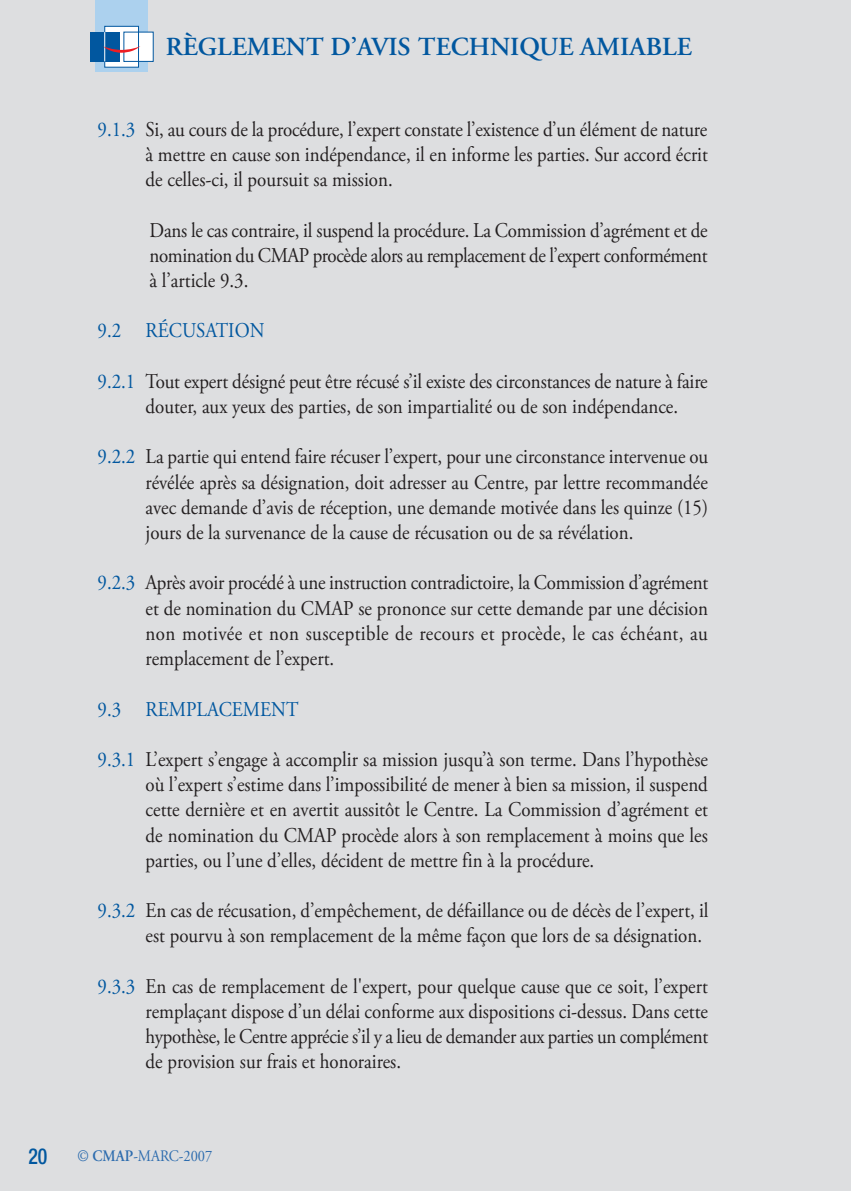
<style>
.page{position:relative;width:851px;height:1191px;background:#fff}
.page>*{position:absolute;margin:0;border:0;box-sizing:border-box;transform-origin:0 0}
.t1{font:600 26px "Adobe Garamond Pro";color:#01579f}
.t2{font:500 condensed 22px "Helvetica Neue";color:#01579f;scale:.9 1}
.t3{font:21px/25.2px "Adobe Garamond Pro";color:#231f20;text-align:justify;scale:.9 1}
.t4{font:21px "Adobe Garamond Pro";color:#01579f;scale:.9 1}
.t5{font:16px "Adobe Garamond Pro";color:#2d6cae;scale:.9 1}
.s1{color:#01579f}
.s2{font-weight:600}
</style>
<div class="page">
<div style="left:0;top:0;width:850px;height:1191px;background:#dddee0"></div>
<div style="left:95px;top:0;width:52px;height:72px;background:#acd1ee"></div>
<div style="left:90px;top:32px;width:29px;height:29px;background:#01579f"></div>
<div style="left:104px;top:26px;width:35px;height:42px;border:1px solid #01579f"></div>
<svg style="left:103px;top:26px;width:50px;height:41px"></svg>
<p class="t1" style="left:166px;top:32px;width:527px">RÈGLEMENT D’AVIS TECHNIQUE AMIABLE</p>
<p class="t3" style="left:146px;top:117px;width:626px;text-indent:-48px"><span class="s1">9.1.3</span> Si, au cours de la procédure, l’expert constate l’existence d’un élément de nature à mettre en cause son indépendance, il en informe les parties. Sur accord écrit de celles-ci, il poursuit sa mission.</p>
<p class="t3" style="left:150px;top:218px;width:621px">Dans le cas contraire, il suspend la procédure. La Commission d’agrément et de nomination du CMAP procède alors au remplacement de l’expert conformément à l’article 9.3.</p>
<p class="t4" style="left:98px;top:318px;width:187px">9.2 RÉCUSATION</p>
<p class="t3" style="left:146px;top:369px;width:626px;text-indent:-48px"><span class="s1">9.2.1</span> Tout expert désigné peut être récusé s’il existe des circonstances de nature à faire douter, aux yeux des parties, de son impartialité ou de son indépendance.</p>
<p class="t3" style="left:146px;top:445px;width:626px;text-indent:-48px"><span class="s1">9.2.2</span> La partie qui entend faire récuser l’expert, pour une circonstance intervenue ou révélée après sa désignation, doit adresser au Centre, par lettre recommandée avec demande d’avis de réception, une demande motivée dans les quinze (15) jours de la survenance de la cause de récusation ou de sa révélation.</p>
<p class="t3" style="left:146px;top:571px;width:626px;text-indent:-48px"><span class="s1">9.2.3</span> Après avoir procédé à une instruction contradictoire, la Commission d’agrément et de nomination du CMAP se prononce sur cette demande par une décision non motivée et non susceptible de recours et procède, le cas échéant, au remplacement de l’expert.</p>
<p class="t4" style="left:98px;top:696px;width:225px">9.3 REMPLACEMENT</p>
<p class="t3" style="left:146px;top:747px;width:626px;text-indent:-48px"><span class="s1">9.3.1</span> L’expert s’engage à accomplir sa mission jusqu’à son terme. Dans l’hypothèse où l’expert s’estime dans l’impossibilité de mener à bien sa mission, il suspend cette dernière et en avertit aussitôt le Centre. La Commission d’agrément et de nomination du CMAP procède alors à son remplacement à moins que les parties, ou l’une d’elles, décident de mettre fin à la procédure.</p>
<p class="t3" style="left:146px;top:898px;width:627px;text-indent:-48px"><span class="s1">9.3.2</span> En cas de récusation, d’empêchement, de défaillance ou de décès de l’expert, il est pourvu à son remplacement de la même façon que lors de sa désignation.</p>
<p class="t3" style="left:146px;top:974px;width:626px;text-indent:-48px"><span class="s1">9.3.3</span> En cas de remplacement de l'expert, pour quelque cause que ce soit, l’expert remplaçant dispose d’un délai conforme aux dispositions ci-dessus. Dans cette hypothèse, le Centre apprécie s’il y a lieu de demander aux parties un complément de provision sur frais et honoraires.</p>
<p class="t2" style="left:28px;top:1142px;width:23px">20</p>
<p class="t5" style="left:78px;top:1146px;width:151px">© <span class="s2">CMAP</span>-MARC-2007</p>
</div>
